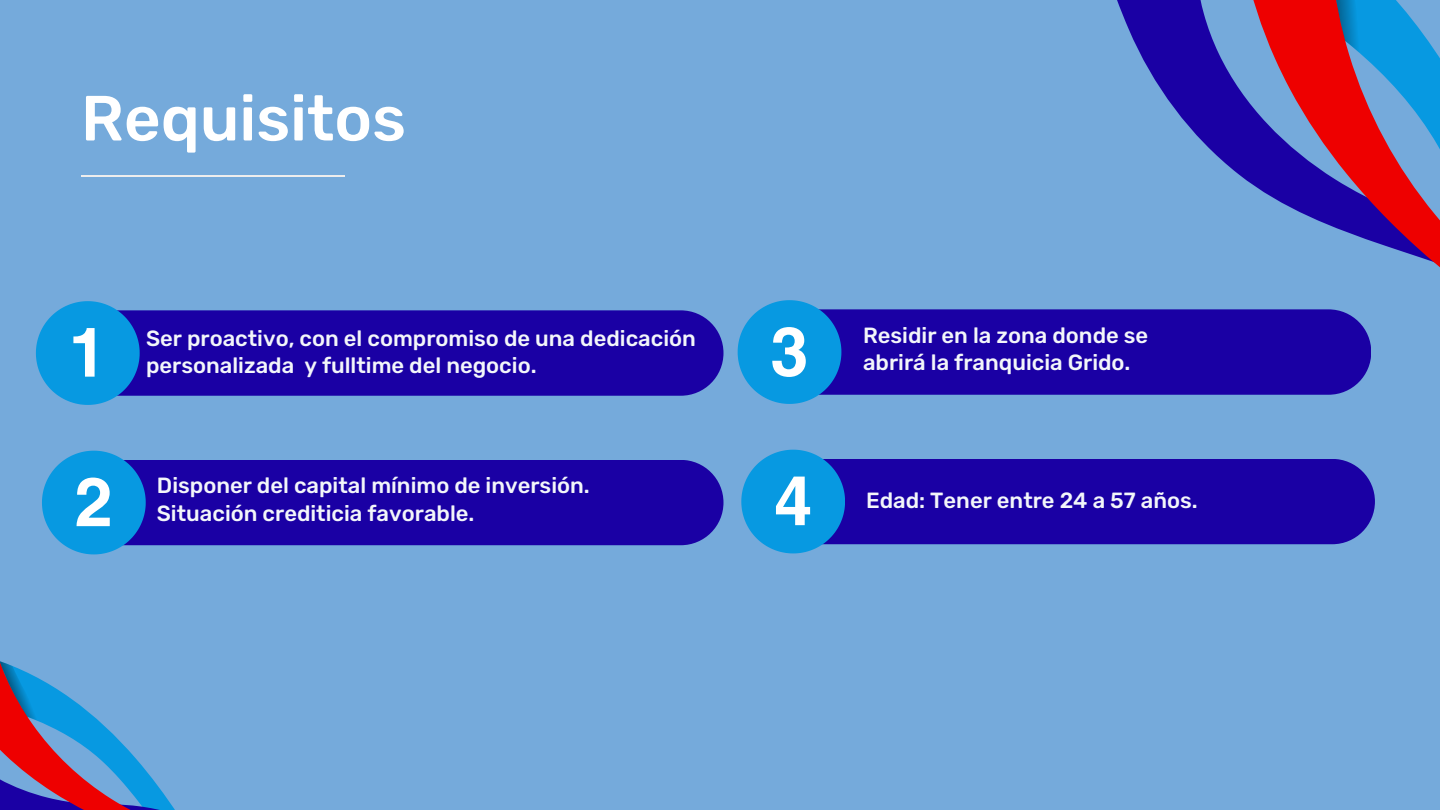
<style>
.page{position:relative;width:1440px;height:810px;background:#75aadb}
.page>*{position:absolute;margin:0;border:0;box-sizing:border-box;transform-origin:0 0}
.t1{font:700 68.4px "Helvetica Hebrew";color:#fff}
.t2{font:500 63.8px "Rubik";color:#fff}
.t3{font:500 22px/27.8px "Rubik";color:#f3f6fa}
</style>
<div class="page">
<hr style="left:81px;top:175px;width:264px;height:1px;background:#ededed">
<svg style="left:1073px;top:0;width:302px;height:545px"></svg>
<svg style="left:1152px;top:0;width:288px;height:493px"></svg>
<svg style="left:1290px;top:0;width:122px;height:69px;background:#745378"></svg>
<div style="left:75px;top:310px;width:648px;height:86px;background:#1a00a4;border-radius:43px"></div>
<svg style="left:36px;top:301px;width:103px;height:104px"></svg>
<div style="left:75px;top:460px;width:648px;height:85px;background:#1a00a4;border-radius:43px"></div>
<svg style="left:42px;top:451px;width:103px;height:103px"></svg>
<svg style="left:0;top:554px;width:175px;height:256px"></svg>
<svg style="left:0;top:659px;width:64px;height:70px"></svg>
<div style="left:776px;top:309px;width:595px;height:86px;background:#1a00a4;border-radius:43px"></div>
<svg style="left:738px;top:300px;width:103px;height:104px"></svg>
<div style="left:780px;top:459px;width:595px;height:85px;background:#1a00a4;border-radius:43px"></div>
<svg style="left:741px;top:450px;width:104px;height:103px"></svg>
<h2 class="t2" style="left:81px;top:81px;width:327px">Requisitos</h2>
<h1 class="t1" style="left:68px;top:328px;width:41px">1</h1>
<p class="t3" style="left:146px;top:324px;width:551px">Ser proactivo, con el compromiso de una dedicación personalizada y fulltime del negocio.</p>
<h1 class="t1" style="left:74px;top:477px;width:41px">2</h1>
<p class="t3" style="left:157px;top:472px;width:434px">Disponer del capital mínimo de inversión.<br>Situación crediticia favorable.</p>
<h1 class="t1" style="left:770px;top:327px;width:41px">3</h1>
<p class="t3" style="left:863px;top:321px;width:287px">Residir en la zona donde se abrirá la franquicia Grido.</p>
<h1 class="t1" style="left:773px;top:476px;width:41px">4</h1>
<p class="t3" style="left:866px;top:487px;width:333px">Edad: Tener entre 24 a 57 años.</p>
</div>
